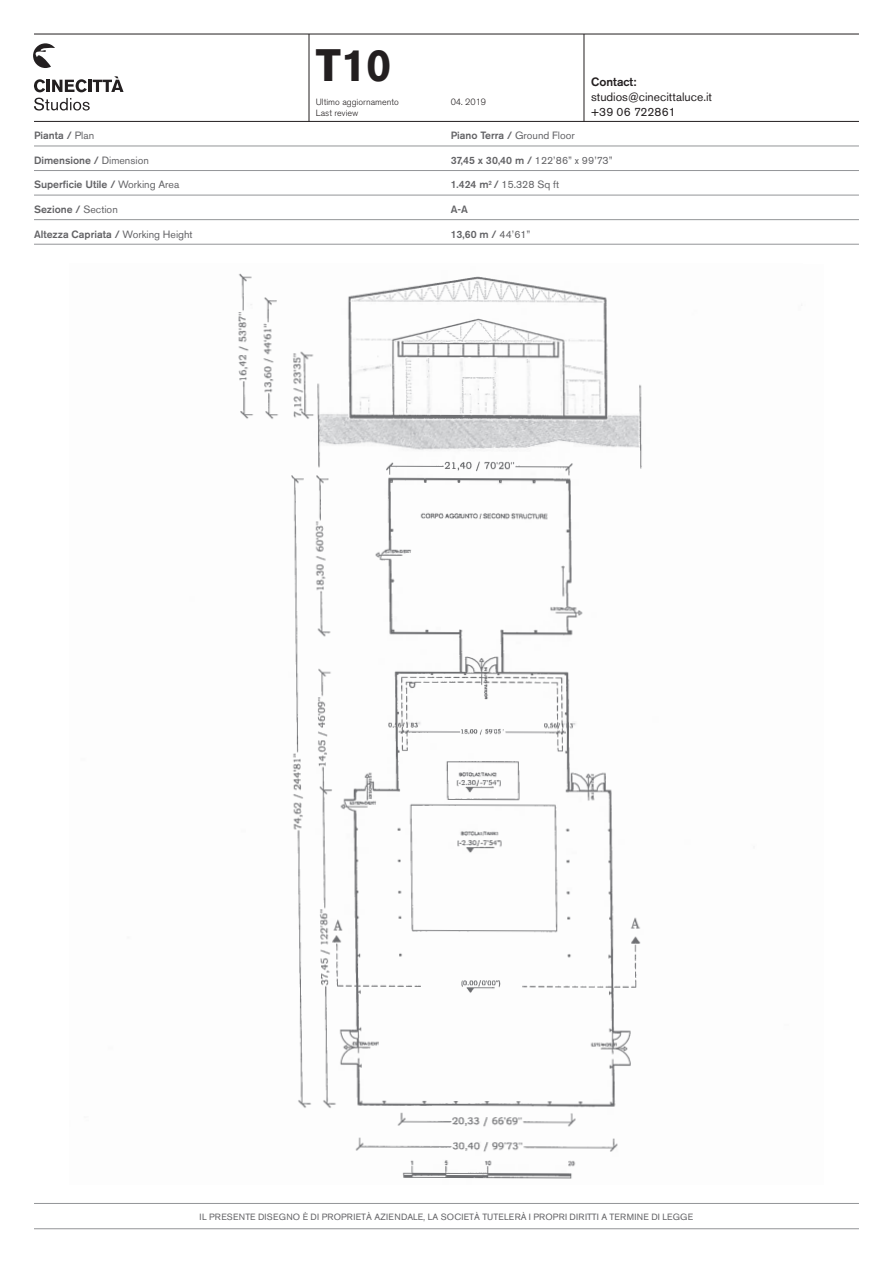
<style>
.page{position:relative;width:893px;height:1263px;background:#fff}
.page>*{position:absolute;margin:0;border:0;box-sizing:border-box;transform-origin:0 0}
.t1{font:700 45px "Akzidenz Grotesk BE";color:#231f20}
.t2{font:12px/15px "Akzidenz Grotesk BE";color:#231f20}
.t3{font:500 12px "Akzidenz Grotesk BE";color:#231f20}
.t4{font:500 10.5px "Akzidenz Grotesk BE";color:#636366}
.t5{font:10.5px "Akzidenz Grotesk BE";color:#636366}
.t6{font:9px "Akzidenz Grotesk BE";letter-spacing:.02em;color:#636366}
.t7{font:300 9px/10.8px "Akzidenz Grotesk BE";color:#231f20}
.s1{font-weight:400}
.s2{font-weight:500}
</style>
<div class="page">
<hr style="left:34px;top:1203px;width:825px;height:1px;background:#939598">
<hr style="left:34px;top:1228px;width:825px;height:1px;background:#939598">
<hr style="left:34px;top:34px;width:825px;height:1px;background:#231f20">
<hr style="left:34px;top:146px;width:825px;height:1px;background:#939598">
<hr style="left:34px;top:121px;width:825px;height:1px;background:#231f20">
<hr style="left:34px;top:170px;width:825px;height:1px;background:#939598">
<hr style="left:34px;top:195px;width:825px;height:1px;background:#939598">
<hr style="left:34px;top:219px;width:825px;height:1px;background:#939598">
<hr style="left:34px;top:244px;width:825px;height:1px;background:#939598">
<hr style="left:309px;top:34px;width:1px;height:87px;background:#231f20">
<hr style="left:584px;top:34px;width:1px;height:87px;background:#231f20">
<svg style="left:33px;top:43px;width:22px;height:25px"></svg>
<svg style="left:34px;top:98px;width:56px;height:13px"></svg>
<svg style="left:34px;top:76px;width:90px;height:16px"></svg>
<img style="left:238px;top:273px;width:564px;height:906px">
<img style="left:319px;top:278px;width:311px;height:384px">
<p class="t4" style="left:34px;top:129px;width:62px">Pianta / <span class="s1">Plan</span></p>
<p class="t4" style="left:34px;top:154px;width:116px">Dimensione / <span class="s1">Dimension</span></p>
<p class="t4" style="left:34px;top:178px;width:147px">Superficie Utile / <span class="s1">Working Area</span></p>
<p class="t4" style="left:34px;top:203px;width:85px">Sezione / <span class="s1">Section</span></p>
<p class="t4" style="left:34px;top:228px;width:160px">Altezza Capriata / <span class="s1">Working Height</span></p>
<h1 class="t1" style="left:316px;top:39px;width:77px">T10</h1>
<p class="t7" style="left:316px;top:96px;width:85px">Ultimo aggiornamento<br>Last review</p>
<p class="t7" style="left:451px;top:96px;width:37px">04. 2019</p>
<p class="t3" style="left:591px;top:74px;width:47px">Contact:</p>
<p class="t2" style="left:591px;top:89px;width:123px">studios@cinecittaluce.it +39 06 722861</p>
<p class="t4" style="left:451px;top:129px;width:126px">Piano Terra / <span class="s1">Ground Floor</span></p>
<p class="t5" style="left:451px;top:154px;width:163px"><span class="s2">37,45 x 30,40 m /</span> 122’86” x 99’73”</p>
<p class="t5" style="left:451px;top:178px;width:110px"><span class="s2">1.424 m</span><sup>2</sup> <span class="s2">/</span> 15.328 Sq ft</p>
<p class="t4" style="left:451px;top:203px;width:19px">A-A</p>
<p class="t4" style="left:451px;top:228px;width:81px">13,60 m / <span class="s1">44’61”</span></p>
<p class="t6" style="left:200px;top:1211px;width:495px">IL PRESENTE DISEGNO È DI PROPRIETÀ AZIENDALE, LA SOCIETÀ TUTELERÀ I PROPRI DIRITTI A TERMINE DI LEGGE</p>
</div>
